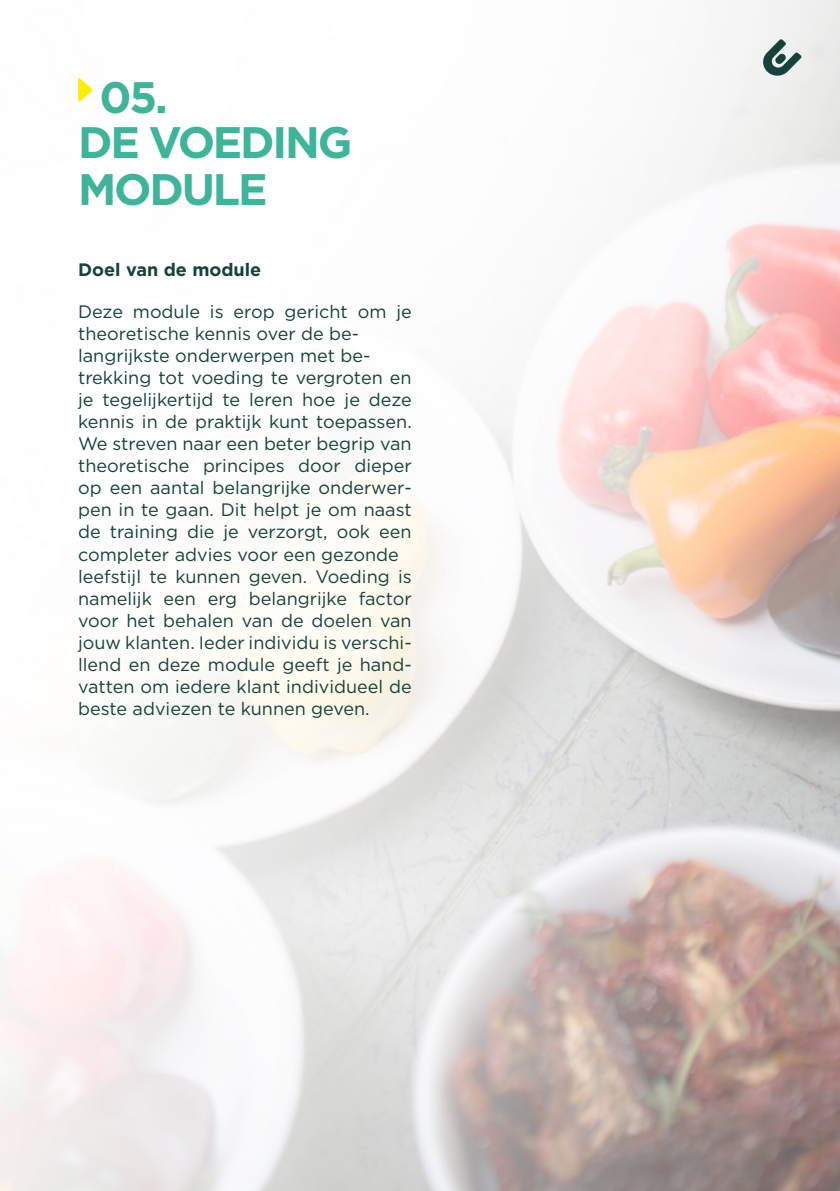
<style>
.page{position:relative;width:840px;height:1191px;background:#fff}
.page>*{position:absolute;margin:0;border:0;box-sizing:border-box;transform-origin:0 0}
.t1{font:700 44px/46.8px "Gotham";letter-spacing:-.05em;color:#3eb49a}
.t2{font:18px/22px "Gotham";color:#154339}
.t3{font:700 18px "Gotham";color:#154339}
</style>
<div class="page">
<svg style="left:78px;top:78px;width:14px;height:24px"></svg>
<svg style="left:761px;top:39px;width:40px;height:37px"></svg>
<h1 class="t1" style="left:100px;top:74px;width:70px">05.</h1>
<h1 class="t1" style="left:78px;top:119px;width:275px">DE VOEDING<br>MODULE</h1>
<p class="t3" style="left:78px;top:258px;width:184px">Doel van de module</p>
<p class="t2" style="left:78px;top:300px;width:335px">Deze module is erop gericht om je theoretische kennis over de be&shy;langrijkste onderwerpen met be&shy;trekking tot voeding te vergroten en je tegelijkertijd te leren hoe je deze kennis in de praktijk kunt toepassen.<br>We streven naar een beter begrip van theoretische principes door dieper op een aantal belangrijke onderwer&shy;pen in te gaan. Dit helpt je om naast de training die je verzorgt, ook een completer advies voor een gezonde leefstijl te kunnen geven. Voeding is namelijk een erg belangrijke factor voor het behalen van de doelen van jouw klanten. Ieder individu is verschi&shy;llend en deze module geeft je hand&shy;vatten om iedere klant individueel de beste adviezen te kunnen geven.</p>
</div>
